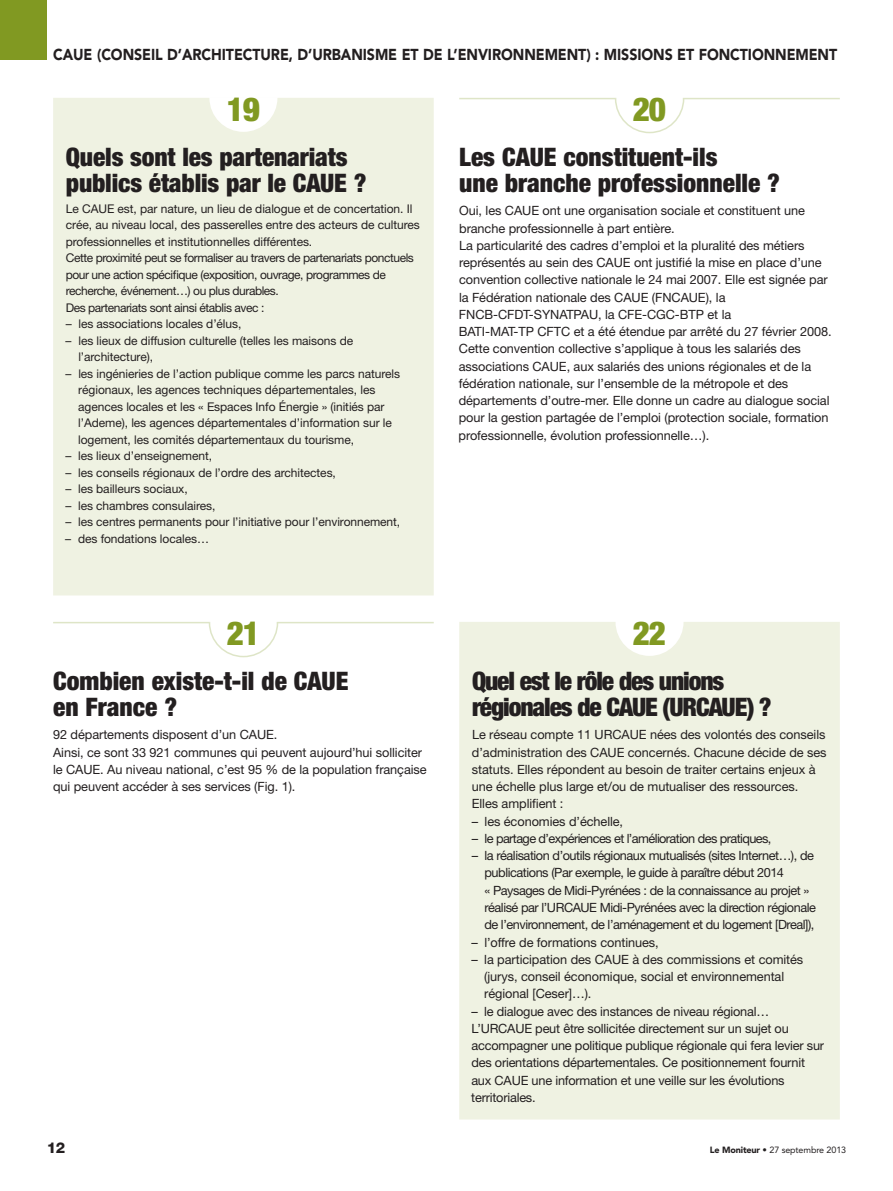
<style>
.page{position:relative;width:893px;height:1191px;background:#fff}
.page>*{position:absolute;margin:0;border:0;box-sizing:border-box;transform-origin:0 0}
.t1{font:900 condensed 33px "Helvetica Neue";letter-spacing:-.035em;color:#819922}
.t2{font:900 condensed 25.5px/25.5px "Helvetica Neue";letter-spacing:-.005em;color:#231f20}
.t3{font:900 condensed 25.5px/25.5px "Helvetica Neue";letter-spacing:-.045em;color:#231f20}
.t4{font:900 15.75px "Avenir";letter-spacing:.195em;color:#231f20;scale:.9 1}
.t5{font:800 15px "Helvetica Neue";color:#231f20}
.t6{font:12.75px/17.2px "Helvetica Neue";letter-spacing:-.005em;color:#231f20}
.t7{font:12.75px/17.2px "Helvetica Neue";letter-spacing:-.035em;color:#231f20}
.t8{font:12.75px "Helvetica Neue";letter-spacing:-.045em;color:#231f20}
.t9{font:12px/16.5px "Helvetica Neue";letter-spacing:-.005em;color:#231f20}
.t10{font:12px/16.5px "Helvetica Neue";letter-spacing:-.035em;color:#231f20}
.t11{font:9px "Avenir";letter-spacing:-.015em;color:#231f20}
.s1{font-weight:900}
</style>
<div class="page">
<div style="left:0;top:0;width:47px;height:60px;background:#819922"></div>
<div style="left:53px;top:98px;width:381px;height:497px;background:#eff2e2"></div>
<hr style="left:53px;top:622px;width:157px;height:1px;background:#dee5c7">
<svg style="left:208px;top:622px;width:71px;height:36px"></svg>
<hr style="left:277px;top:622px;width:157px;height:1px;background:#dee5c7">
<hr style="left:459px;top:98px;width:157px;height:1px;background:#dee5c7">
<svg style="left:614px;top:98px;width:71px;height:36px"></svg>
<hr style="left:683px;top:98px;width:157px;height:1px;background:#dee5c7">
<div style="left:459px;top:622px;width:381px;height:497px;background:#eff2e2"></div>
<p class="t4" style="left:53px;top:45px;width:365px">CAUE (CONSEIL D’ARCHITEC TU RE, D’U RBANISME</p>
<p class="t4" style="left:402px;top:45px;width:153px">ET DE L’ENVIRONNEME</p>
<p class="t4" style="left:567px;top:45px;width:248px">NT) : MISSIONS ET FONCTIONNEME</p>
<p class="t4" style="left:818px;top:45px;width:21px">NT</p>
<h1 class="t1" style="left:227px;top:89px;width:35px">19</h1>
<h2 class="t2" style="left:66px;top:144px;width:302px">Quels sont les partenariats publics établis par le CAUE ?</h2>
<p class="t10" style="left:66px;top:200px;width:356px">Le CAUE est, par nature, un lieu de dialogue et de concertation. Il crée, au niveau local, des passerelles entre des acteurs de cultures professionnelles et institutionnelles différentes.<br>Cette proximité peut se formaliser au travers de partenariats ponctuels pour une action spécifique (exposition, ouvrage, programmes de recherche, événement…) ou plus durables.<br>Des partenariats sont ainsi établis avec :</p>
<p class="t9" style="left:66px;top:315px;width:177px">– les associations locales d’élus,</p>
<p class="t9" style="left:78px;top:332px;width:276px;text-indent:-13px">– les lieux de diffusion culturelle (telles les maisons de l’architecture),</p>
<p class="t9" style="left:78px;top:365px;width:323px;text-indent:-13px">– les ingénieries de l’action publique comme les parcs naturels régionaux, les agences techniques départementales, les agences locales et les « Espaces Info Énergie » (initiés par l’Ademe), les agences départementales d’information sur le logement, les comités départementaux du tourisme,</p>
<p class="t9" style="left:65px;top:447px;width:148px">– les lieux d’enseignement,</p>
<p class="t9" style="left:65px;top:464px;width:272px">– les conseils régionaux de l’ordre des architectes,</p>
<p class="t9" style="left:65px;top:480px;width:124px">– les bailleurs sociaux,</p>
<p class="t9" style="left:65px;top:497px;width:152px">– les chambres consulaires,</p>
<p class="t9" style="left:65px;top:513px;width:336px">– les centres permanents pour l’initiative pour l’environnement,</p>
<p class="t9" style="left:65px;top:530px;width:145px">– des fondations locales…</p>
<h1 class="t1" style="left:227px;top:613px;width:35px">21</h1>
<h2 class="t2" style="left:53px;top:668px;width:297px">Combien existe-t-il de CAUE en France ?</h2>
<p class="t6" style="left:53px;top:726px;width:375px">92 départements disposent d’un CAUE.<br>Ainsi, ce sont 33 921 communes qui peuvent aujourd’hui solliciter le CAUE. Au niveau national, c’est 95 % de la population française qui peuvent accéder à ses services (Fig. 1).</p>
<h1 class="t1" style="left:633px;top:89px;width:35px">20</h1>
<h2 class="t2" style="left:459px;top:144px;width:322px">Les CAUE constituent-ils<br>une branche professionnelle ?</h2>
<p class="t6" style="left:459px;top:202px;width:374px">Oui, les CAUE ont une organisation sociale et constituent une branche professionnelle à part entière.<br>La particularité des cadres d’emploi et la pluralité des métiers représentés au sein des CAUE ont justifié la mise en place d’une convention collective nationale le 24 mai 2007. Elle est signée par la Fédération nationale des CAUE (FNCAUE), la FNCB‑CFDT‑SYNATPAU, la CFE-CGC-BTP et la<br>BATI‑MAT-TP CFTC et a été étendue par arrêté du 27 février 2008.<br>Cette convention collective s’applique à tous les salariés des associations CAUE, aux salariés des unions régionales et de la fédération nationale, sur l’ensemble de la métropole et des départements d’outre-mer. Elle donne un cadre au dialogue social pour la gestion partagée de l’emploi (protection sociale, formation professionnelle, évolution professionnelle…).</p>
<h1 class="t1" style="left:633px;top:613px;width:35px">22</h1>
<h2 class="t3" style="left:472px;top:668px;width:301px">Quel est le rôle des unions régionales de CAUE (URCAUE) ?</h2>
<p class="t6" style="left:472px;top:726px;width:356px">Le réseau compte 11 URCAUE nées des volontés des conseils d’administration des CAUE concernés. Chacune décide de ses statuts. Elles répondent au besoin de traiter certains enjeux à une échelle plus large et/ou de mutualiser des ressources.<br>Elles amplifient :</p>
<p class="t6" style="left:472px;top:812px;width:153px">– les économies d’échelle,</p>
<p class="t8" style="left:472px;top:831px;width:301px">– le partage d’expériences et l’amélioration des pratiques,</p>
<p class="t7" style="left:484px;top:847px;width:333px;text-indent:-13px">– la réalisation d’outils régionaux mutualisés (sites Internet…), de publications (Par exemple, le guide à paraître début 2014<br>« Paysages de Midi‑Pyrénées : de la connaissance au projet » réalisé par l’URCAUE Midi-Pyrénées avec la direction régionale de l’environnement, de l’aménagement et du logement [Dreal]),</p>
<p class="t6" style="left:472px;top:933px;width:189px">– l’offre de formations continues,</p>
<p class="t6" style="left:484px;top:950px;width:321px;text-indent:-13px">– la participation des CAUE à des commissions et comités (jurys, conseil économique, social et environnemental régional [Ceser]…).</p>
<p class="t6" style="left:471px;top:1002px;width:354px">– le dialogue avec des instances de niveau régional… L’URCAUE peut être sollicitée directement sur un sujet ou accompagner une politique publique régionale qui fera levier sur des orientations départementales. Ce positionnement fournit aux CAUE une information et une veille sur les évolutions territoriales.</p>
<p class="t5" style="left:47px;top:1139px;width:20px">12</p>
<p class="t11" style="left:710px;top:1144px;width:138px"><span class="s1">LE MONITEUR</span> • 27 septembre 2013</p>
</div>
